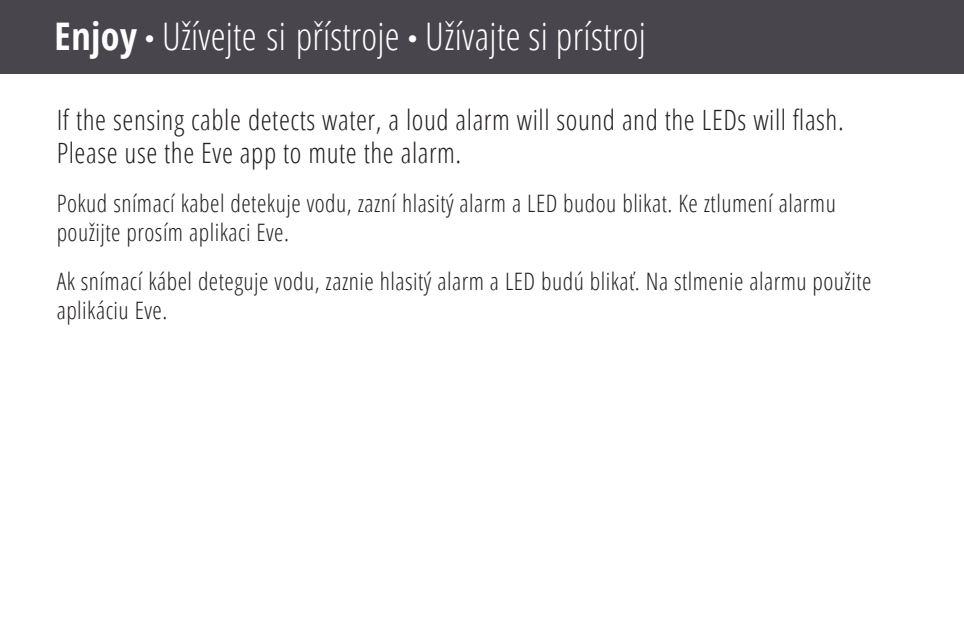
<style>
.page{position:relative;width:964px;height:624px;background:#fff}
.page>*{position:absolute;margin:0;border:0;box-sizing:border-box;transform-origin:0 0}
.t1{font:300 38px "Open Sans Condensed";letter-spacing:.005em;color:#fff}
.t2{font:300 28px/33.6px "Open Sans Condensed";letter-spacing:.02em;color:#231f20}
.t3{font:300 24px/28.8px "Open Sans Condensed";letter-spacing:.02em;color:#231f20}
.s1{font-weight:700}
.s2{font-family:"Univers LT Std";font-weight:700;font-stretch:condensed;font-size:20px}
</style>
<div class="page">
<div style="left:0;top:0;width:964px;height:74px;background:#48464c"></div>
<h1 class="t1" style="left:54px;top:18px;width:593px"><span class="s1">Enjoy</span> <span class="s2">•</span> Užívejte si přístroje <span class="s2">•</span> Užívajte si prístroj</h1>
<p class="t2" style="left:57px;top:104px;width:788px">If the sensing cable detects water, a loud alarm will sound and the LEDs will flash.<br>Please use the Eve app to mute the alarm.</p>
<p class="t3" style="left:57px;top:190px;width:781px">Pokud snímací kabel detekuje vodu, zazní hlasitý alarm a LED budou blikat. Ke ztlumení alarmu použijte prosím aplikaci Eve.</p>
<p class="t3" style="left:57px;top:268px;width:816px">Ak snímací kábel deteguje vodu, zaznie hlasitý alarm a LED budú blikať. Na stlmenie alarmu použite aplikáciu Eve.</p>
</div>
